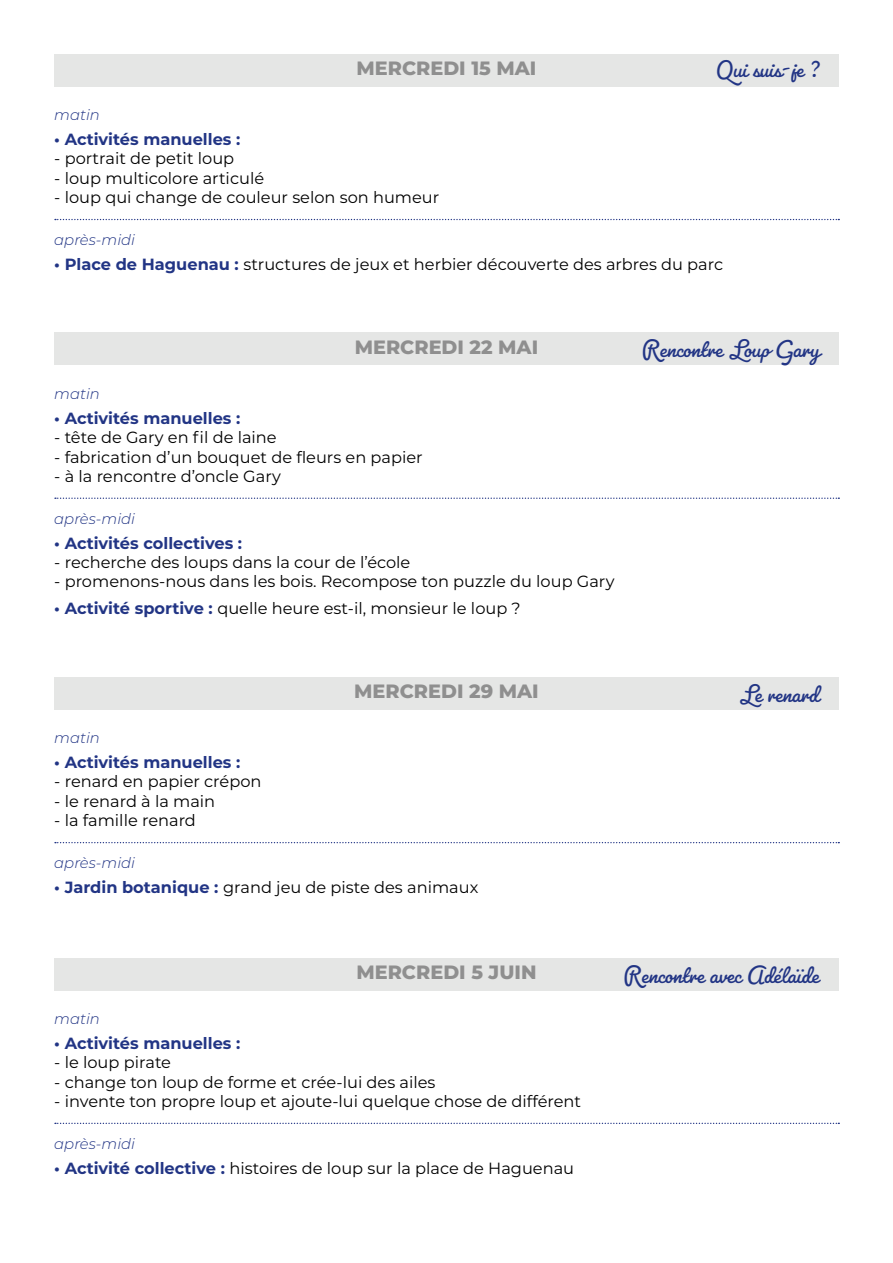
<style>
.page{position:relative;width:893px;height:1263px;background:#fff}
.page>*{position:absolute;margin:0;border:0;box-sizing:border-box;transform-origin:0 0}
.t1{font:25.5px "Pacifico";color:#223585}
.t2{font:800 19.2px "Montserrat";color:#8f8f8f}
.t3{font:16.2px "Montserrat";color:#000}
.t4{font:700 16.2px "Montserrat";color:#223585}
.t5{font:italic 300 14.85px "Montserrat";color:#223585}
.s1{font-weight:700;color:#223585}
</style>
<div class="page">
<svg style="left:55px;top:219px;width:784px;height:1px"></svg>
<div style="left:54px;top:54px;width:785px;height:32px;background:#e5e6e5"></div>
<svg style="left:55px;top:497px;width:784px;height:2px"></svg>
<div style="left:54px;top:333px;width:785px;height:32px;background:#e5e6e5"></div>
<svg style="left:55px;top:842px;width:784px;height:1px"></svg>
<div style="left:54px;top:677px;width:785px;height:33px;background:#e5e6e5"></div>
<svg style="left:55px;top:1123px;width:784px;height:1px"></svg>
<div style="left:54px;top:958px;width:785px;height:32px;background:#e5e6e5"></div>
<p class="t5" style="left:54px;top:105px;width:47px">matin</p>
<p class="t2" style="left:356px;top:54px;width:181px">MERCREDI 15 MAI</p>
<p class="t4" style="left:54px;top:127px;width:188px">• Activités manuelles :</p>
<p class="t3" style="left:54px;top:147px;width:181px">- portrait de petit loup</p>
<p class="t3" style="left:54px;top:167px;width:211px">- loup multicolore articulé</p>
<p class="t3" style="left:54px;top:186px;width:387px">- loup qui change de couleur selon son humeur</p>
<p class="t5" style="left:54px;top:230px;width:82px">après-midi</p>
<h1 class="t1" style="left:715px;top:53px;width:105px">Qui suis-je ?</h1>
<p class="t3" style="left:54px;top:253px;width:670px"><span class="s1">• Place de Haguenau :</span> structures de jeux et herbier découverte des arbres du parc</p>
<p class="t5" style="left:54px;top:383px;width:47px">matin</p>
<p class="t2" style="left:355px;top:333px;width:185px">MERCREDI 22 MAI</p>
<p class="t4" style="left:54px;top:406px;width:188px">• Activités manuelles :</p>
<p class="t3" style="left:54px;top:426px;width:224px">- tête de Gary en fil de laine</p>
<p class="t3" style="left:54px;top:446px;width:370px">- fabrication d’un bouquet de fleurs en papier</p>
<p class="t3" style="left:54px;top:465px;width:228px">- à la rencontre d’oncle Gary</p>
<p class="t5" style="left:54px;top:508px;width:82px">après-midi</p>
<p class="t4" style="left:54px;top:531px;width:189px">• Activités collectives :</p>
<p class="t3" style="left:54px;top:551px;width:358px">- recherche des loups dans la cour de l’école</p>
<p class="t3" style="left:54px;top:570px;width:562px">- promenons-nous dans les bois. Recompose ton puzzle du loup Gary</p>
<p class="t3" style="left:54px;top:597px;width:468px"><span class="s1">• Activité sportive :</span> quelle heure est-il, monsieur le loup ?</p>
<p class="t5" style="left:54px;top:728px;width:47px">matin</p>
<p class="t4" style="left:54px;top:751px;width:188px">• Activités manuelles :</p>
<p class="t3" style="left:54px;top:770px;width:209px">- renard en papier crépon</p>
<p class="t3" style="left:54px;top:790px;width:162px">- le renard à la main</p>
<p class="t3" style="left:54px;top:809px;width:143px">- la famille renard</p>
<p class="t5" style="left:54px;top:853px;width:82px">après-midi</p>
<p class="t2" style="left:354px;top:677px;width:186px">MERCREDI 29 MAI</p>
<p class="t3" style="left:54px;top:876px;width:426px"><span class="s1">• Jardin botanique :</span> grand jeu de piste des animaux</p>
<h1 class="t1" style="left:641px;top:333px;width:179px">Rencontre Loup Gary</h1>
<h1 class="t1" style="left:739px;top:678px;width:82px">Le renard</h1>
<p class="t5" style="left:54px;top:1008px;width:47px">matin</p>
<p class="t2" style="left:356px;top:958px;width:182px">MERCREDI 5 JUIN</p>
<p class="t4" style="left:54px;top:1031px;width:188px">• Activités manuelles :</p>
<p class="t3" style="left:54px;top:1051px;width:118px">- le loup pirate</p>
<p class="t3" style="left:54px;top:1071px;width:383px">- change ton loup de forme et crée-lui des ailes</p>
<p class="t3" style="left:54px;top:1090px;width:528px">- invente ton propre loup et ajoute-lui quelque chose de différent</p>
<p class="t5" style="left:54px;top:1133px;width:82px">après-midi</p>
<p class="t3" style="left:54px;top:1157px;width:521px"><span class="s1">• Activité collective :</span> histoires de loup sur la place de Haguenau</p>
<h1 class="t1" style="left:623px;top:959px;width:198px">Rencontre avec Adélaïde</h1>
</div>
